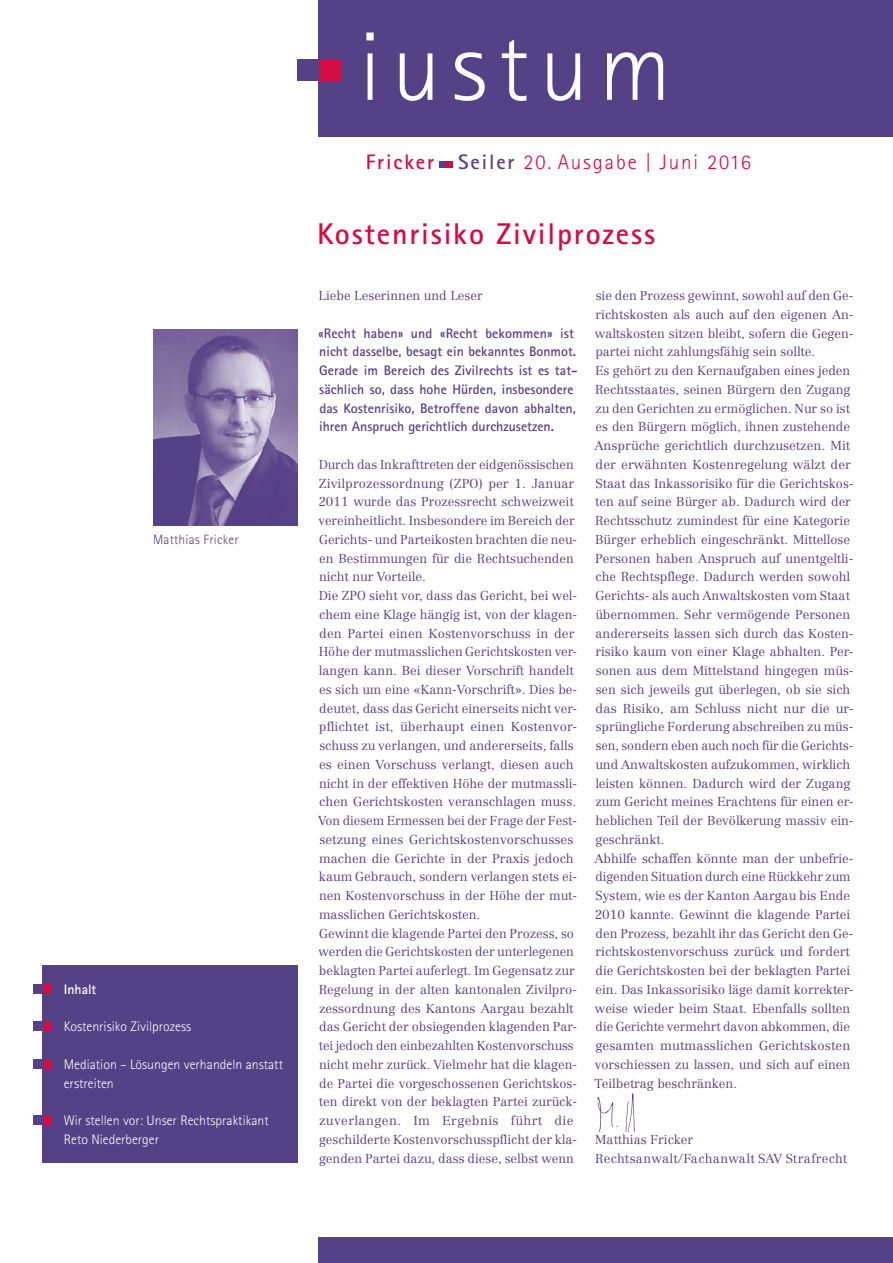
<style>
.page{position:relative;width:893px;height:1263px;background:#fff}
.page>*{position:absolute;margin:0;border:0;box-sizing:border-box;transform-origin:0 0}
.t1{font:300 97.5px "Rotis Sans Serif";letter-spacing:.11em;color:#fff}
.t2{font:700 30px "Rotis Sans Serif";letter-spacing:.06em;color:#d20d44}
.t3{font:300 21px "Rotis Sans Serif";letter-spacing:.09em;color:#d20d44}
.t4{font:700 13.8px/18.8px "Rotis Sans Serif";color:#554186}
.t5{font:300 13.8px/18.8px "Rotis Sans Serif";color:#fff}
.t6{font:700 13.8px "Rotis Sans Serif";color:#fff}
.t7{font:300 13.5px "Rotis Sans Serif";letter-spacing:.015em;color:#554186}
.t8{font:300 12.75px/18.8px "Centennial";color:#554186}
.s1{font-weight:700}
.s2{font-weight:700;color:#554186}
</style>
<div class="page">
<div style="left:319px;top:0;width:574px;height:136px;background:#554186"></div>
<div style="left:319px;top:60px;width:21px;height:21px;background:#d20d44"></div>
<div style="left:298px;top:60px;width:21px;height:21px;background:#554186"></div>
<div style="left:446px;top:161px;width:6px;height:7px;background:#d20d44"></div>
<div style="left:440px;top:161px;width:6px;height:7px;background:#554186"></div>
<div style="left:43px;top:965px;width:255px;height:198px;background:#554186"></div>
<div style="left:43px;top:984px;width:9px;height:10px;background:#d20d44"></div>
<div style="left:33px;top:984px;width:10px;height:10px;background:#554186"></div>
<div style="left:43px;top:1021px;width:9px;height:10px;background:#d20d44"></div>
<div style="left:33px;top:1021px;width:10px;height:10px;background:#554186"></div>
<div style="left:43px;top:1059px;width:9px;height:10px;background:#d20d44"></div>
<div style="left:33px;top:1059px;width:10px;height:10px;background:#554186"></div>
<div style="left:43px;top:1115px;width:9px;height:10px;background:#d20d44"></div>
<div style="left:33px;top:1115px;width:10px;height:10px;background:#554186"></div>
<div style="left:319px;top:1237px;width:574px;height:26px;background:#554186"></div>
<img style="left:597px;top:1093px;width:38px;height:38px">
<img style="left:153px;top:330px;width:145px;height:195px">
<p class="t7" style="left:153px;top:531px;width:87px">Matthias Fricker</p>
<p class="t6" style="left:64px;top:980px;width:34px">Inhalt</p>
<p class="t5" style="left:64px;top:1017px;width:129px">Kostenrisiko Zivilprozess</p>
<p class="t5" style="left:64px;top:1055px;width:221px">Mediation – Lösungen verhandeln anstatt erstreiten</p>
<p class="t5" style="left:64px;top:1111px;width:206px">Wir stellen vor: Unser Rechtspraktikant<br>Reto Niederberger</p>
<h1 class="t1" style="left:359px;top:11px;width:313px">iustum</h1>
<h3 class="t3" style="left:366px;top:150px;width:387px"><span class="s1">Fricker</span> <span class="s2">Seiler</span> 20. Ausgabe | Juni 2016</h3>
<h2 class="t2" style="left:317px;top:215px;width:340px">Kostenrisiko Zivilprozess</h2>
<p class="t8" style="left:319px;top:286px;width:166px">Liebe Leserinnen und Leser</p>
<p class="t4" style="left:318px;top:323px;width:261px">«Recht haben» und «Recht bekommen» ist nicht dasselbe, besagt ein bekanntes Bonmot.<br>Gerade im Bereich des Zivilrechts ist es tat&shy;sächlich so, dass hohe Hürden, insbesondere das Kostenrisiko, Betroffene davon abhalten, ihren Anspruch gerichtlich durchzusetzen.</p>
<p class="t8" style="left:318px;top:455px;width:261px">Durch das Inkrafttreten der eidgenössischen Zivilprozessordnung (ZPO) per 1. Januar 2011 wurde das Prozessrecht schweizweit vereinheitlicht. Insbesondere im Bereich der Gerichts- und Parteikosten brachten die neu&shy;en Bestimmungen für die Rechtsuchenden nicht nur Vorteile.<br>Die ZPO sieht vor, dass das Gericht, bei wel&shy;chem eine Klage hängig ist, von der klagen&shy;den Partei einen Kostenvorschuss in der Höhe der mutmasslichen Gerichtskosten ver&shy;langen kann. Bei dieser Vorschrift handelt es sich um eine «Kann-Vorschrift». Dies be&shy;deutet, dass das Gericht einerseits nicht ver&shy;pflichtet ist, überhaupt einen Kostenvor&shy;schuss zu verlangen, und andererseits, falls es einen Vorschuss verlangt, diesen auch nicht in der effektiven Höhe der mutmassli&shy;chen Gerichtskosten veranschlagen muss.<br>Von diesem Ermessen bei der Frage der Fest&shy;setzung eines Gerichtskostenvorschusses machen die Gerichte in der Praxis jedoch kaum Gebrauch, sondern verlangen stets ei&shy;nen Kostenvorschuss in der Höhe der mut&shy;masslichen Gerichtskosten.<br>Gewinnt die klagende Partei den Prozess, so werden die Gerichtskosten der unterlegenen beklagten Partei auferlegt. Im Gegensatz zur Regelung in der alten kantonalen Zivilpro&shy;zessordnung des Kantons Aargau bezahlt das Gericht der obsiegenden klagenden Par&shy;tei jedoch den einbezahlten Kostenvorschuss nicht mehr zurück. Vielmehr hat die klagen&shy;de Partei die vorgeschossenen Gerichtskos&shy;ten direkt von der beklagten Partei zurück&shy;zuverlangen. Im Ergebnis führt die geschilderte Kostenvorschusspflicht der kla&shy;genden Partei dazu, dass diese, selbst wenn</p>
<p class="t8" style="left:594px;top:286px;width:261px">sie den Prozess gewinnt, sowohl auf den Ge&shy;richtskosten als auch auf den eigenen An&shy;waltskosten sitzen bleibt, sofern die Gegen&shy;partei nicht zahlungsfähig sein sollte.<br>Es gehört zu den Kernaufgaben eines jeden Rechtsstaates, seinen Bürgern den Zugang zu den Gerichten zu ermöglichen. Nur so ist es den Bürgern möglich, ihnen zustehende Ansprüche gerichtlich durchzusetzen. Mit der erwähnten Kostenregelung wälzt der Staat das Inkassorisiko für die Gerichtskos&shy;ten auf seine Bürger ab. Dadurch wird der Rechtsschutz zumindest für eine Kategorie Bürger erheblich eingeschränkt. Mittellose Personen haben Anspruch auf unentgeltli&shy;che Rechtspflege. Dadurch werden sowohl Gerichts- als auch Anwaltskosten vom Staat übernommen. Sehr vermögende Personen andererseits lassen sich durch das Kosten&shy;risiko kaum von einer Klage abhalten. Per&shy;sonen aus dem Mittelstand hingegen müs&shy;sen sich jeweils gut überlegen, ob sie sich das Risiko, am Schluss nicht nur die ur&shy;sprüngliche Forderung abschreiben zu müs&shy;sen, sondern eben auch noch für die Gerichts&shy;und Anwaltskosten aufzukommen, wirklich leisten können. Dadurch wird der Zugang zum Gericht meines Erachtens für einen er&shy;heblichen Teil der Bevölkerung massiv ein&shy;geschränkt.<br>Abhilfe schaffen könnte man der unbefrie&shy;digenden Situation durch eine Rückkehr zum System, wie es der Kanton Aargau bis Ende 2010 kannte. Gewinnt die klagende Partei den Prozess, bezahlt ihr das Gericht den Ge&shy;richtskostenvorschuss zurück und fordert die Gerichtskosten bei der beklagten Partei ein. Das Inkassorisiko läge damit korrekter&shy;weise wieder beim Staat. Ebenfalls sollten die Gerichte vermehrt davon abkommen, die gesamten mutmasslichen Gerichtskosten vorschiessen zu lassen, und sich auf einen Teilbetrag beschränken.</p>
<p class="t8" style="left:595px;top:1130px;width:254px">Matthias Fricker<br>Rechtsanwalt/Fachanwalt SAV Strafrecht</p>
</div>
